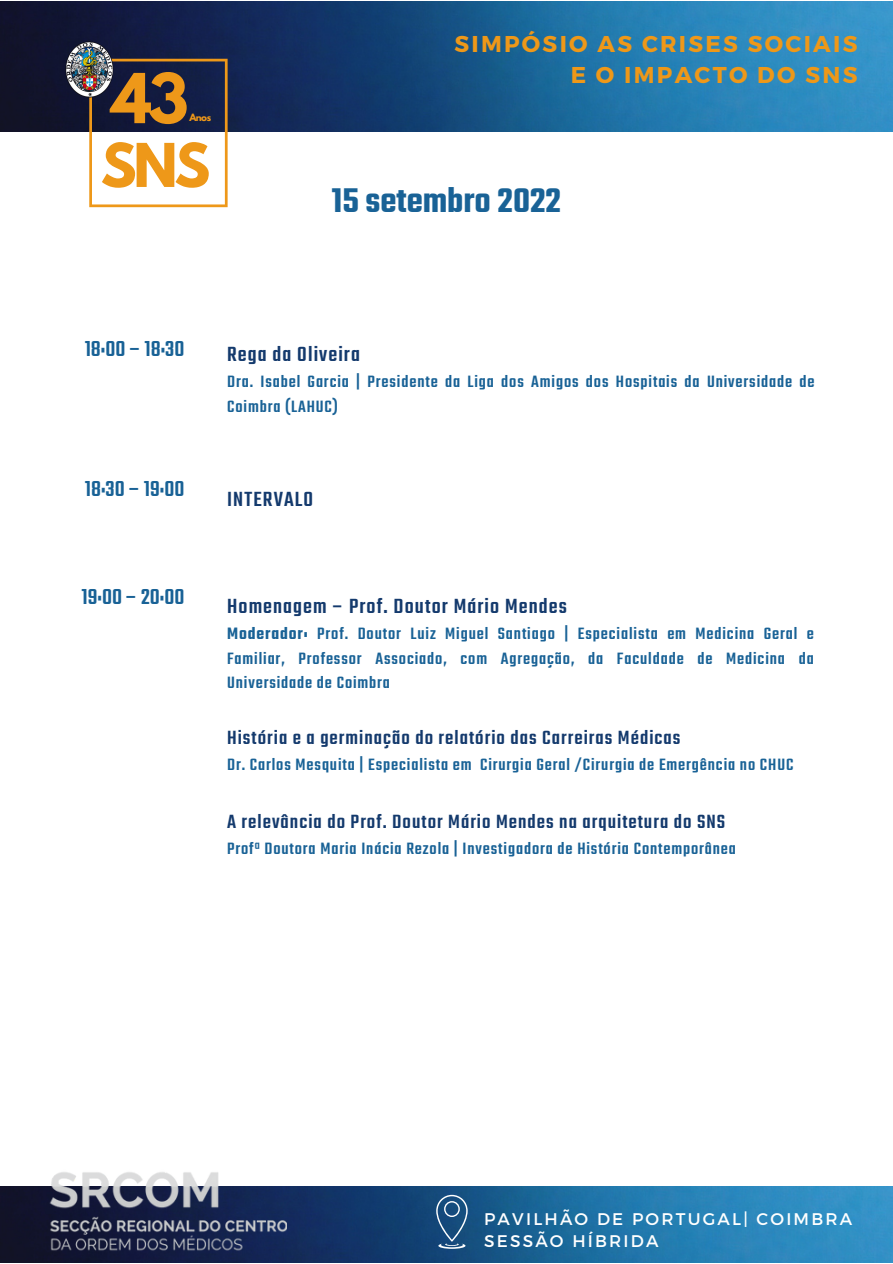
<style>
.page{position:relative;width:893px;height:1264px;background:#fff}
.page>*{position:absolute;margin:0;border:0;box-sizing:border-box;transform-origin:0 0}
.t1{font:700 60.9px "League Spartan";color:#ee9819}
.t2{font:700 53.4px "League Spartan";color:#ee9819}
.t3{font:600 37.2px "Teko";color:#196296}
.t4{font:500 23.85px "Teko";color:#196296}
.t5{font:700 22.8px/31.5px "Montserrat";letter-spacing:.1em;color:#ee9819;text-align:right}
.t6{font:500 22.5px "Teko";letter-spacing:.05em;color:#143a6d}
.t7{font:500 21px "Teko";letter-spacing:.05em;color:#143a6d}
.t8{font:500 18px/24.5px "Teko";letter-spacing:.05em;color:#196296}
.t9{font:16.8px/22.5px "Montserrat";letter-spacing:.13em;color:#fff}
.t10{font:700 9px "League Spartan";color:#ee9819}
.s1{font-weight:600}
</style>
<div class="page">
<img style="left:0;top:1px;width:892px;height:131px">
<img style="left:0;top:1186px;width:892px;height:76px">
<svg style="left:436px;top:1194px;width:31px;height:54px;background:#3b6891"></svg>
<svg style="left:89px;top:59px;width:138px;height:148px"></svg>
<img style="left:65px;top:42px;width:49px;height:56px">
<img style="left:47px;top:1172px;width:239px;height:82px">
<h1 class="t1" style="left:111px;top:68px;width:79px">43</h1>
<p class="t10" style="left:189px;top:113px;width:23px">Anos</p>
<h2 class="t2" style="left:101px;top:139px;width:111px">SNS</h2>
<p class="t5" style="left:454px;top:27px;width:404px">SIMPÓSIO AS CRISES SOCIAIS<br>E O IMPACTO DO SNS</p>
<h3 class="t3" style="left:331px;top:176px;width:231px">15 setembro 2022</h3>
<h3 class="t4" style="left:85px;top:333px;width:101px">18:00 – 18:30</h3>
<h3 class="t4" style="left:85px;top:473px;width:101px">18:30 – 19:00</h3>
<h3 class="t4" style="left:81px;top:581px;width:105px">19:00 – 20:00</h3>
<p class="t6" style="left:227px;top:339px;width:134px">Rega da Oliveira</p>
<p class="t8" style="left:227px;top:370px;width:589px">Dra. Isabel Garcia | Presidente da Liga dos Amigos dos Hospitais da Universidade de<br>Coimbra (LAHUC)</p>
<p class="t6" style="left:227px;top:484px;width:87px">INTERVALO</p>
<p class="t6" style="left:227px;top:591px;width:341px">Homenagem – Prof. Doutor Mário Mendes</p>
<p class="t8" style="left:227px;top:622px;width:588px;text-align:justify"><span class="s1">Moderador:</span> Prof. Doutor Luiz Miguel Santiago | Especialista em Medicina Geral e Familiar, Professor Associado, com Agregação, da Faculdade de Medicina da Universidade de Coimbra</p>
<p class="t7" style="left:227px;top:724px;width:455px">História e a germinação do relatório das Carreiras Médicas</p>
<p class="t8" style="left:227px;top:753px;width:567px">Dr. Carlos Mesquita | Especialista em Cirurgia Geral /Cirurgia de Emergência no CHUC</p>
<p class="t7" style="left:227px;top:808px;width:499px">A relevância do Prof. Doutor Mário Mendes na arquitetura do SNS</p>
<p class="t8" style="left:227px;top:837px;width:510px">Profª Doutora Maria Inácia Rezola | Investigadora de História Contemporânea</p>
<p class="t9" style="left:484px;top:1206px;width:369px">PAVILHÃO DE PORTUGAL| COIMBRA<br>SESSÃO HÍBRIDA</p>
</div>
